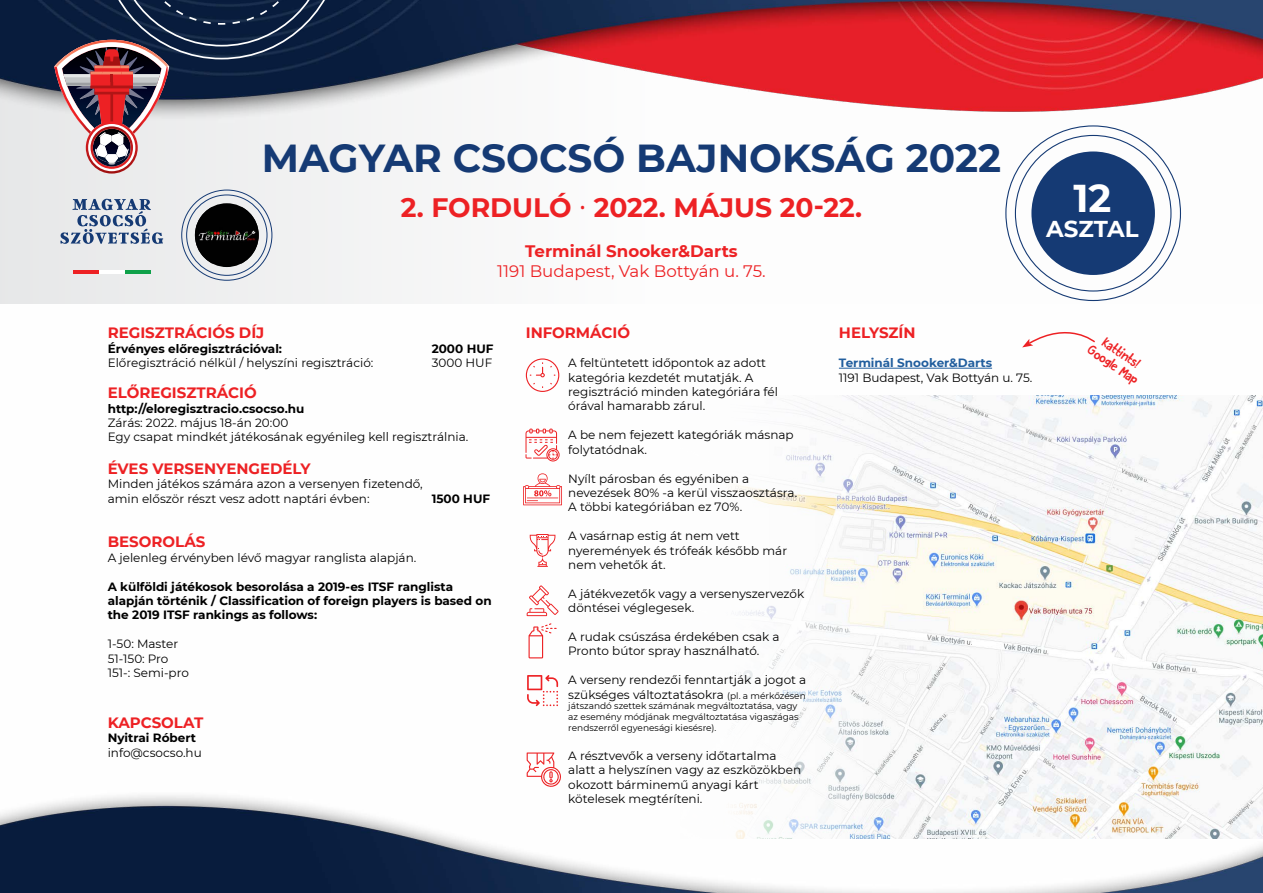
<style>
.page{position:relative;width:1263px;height:893px;background:#fff}
.page>*{position:absolute;margin:0;border:0;box-sizing:border-box;transform-origin:0 0}
.t1{font:700 39px "Montserrat";color:#153a74}
.t2{font:700 38.7px "Montserrat";color:#fff}
.t3{font:700 26.7px "Montserrat";color:#ed2124}
.t4{font:700 22.95px "Montserrat";color:#fff}
.t5{font:16.65px "Montserrat";color:#ed2124}
.t6{font:700 16.65px "Montserrat";color:#ed2124}
.t7{font:700 15px "Montserrat";color:#ed2124}
.t8{font:12.15px/14.5px "DK Butterfly Ball";color:#ed2124;text-align:center}
.t9{font:12px/14.4px "Montserrat";color:#000}
.t10{font:700 12px/14.4px "Montserrat";color:#000}
.t11{font:700 12px "Montserrat";color:#215e9e}
.t12{font:9px/10.8px "Montserrat";color:#000}
.s1{font-family:"Open Sans";font-weight:400}
.s2{font-size:9px}
</style>
<div class="page">
<img style="left:0;top:0;width:1263px;height:893px">
<svg style="left:60px;top:199px;width:103px;height:45px;background:#aeb9ca"></svg>
<hr style="left:73px;top:270px;width:26px;height:4px;background:#ed2124">
<hr style="left:99px;top:270px;width:26px;height:4px;background:#fff">
<hr style="left:125px;top:270px;width:26px;height:4px;background:#0fa14a">
<div style="left:1031px;top:151px;width:124px;height:124px;background:#153a74;border-radius:50%"></div>
<img style="left:681px;top:395px;width:582px;height:443px">
<svg style="left:54px;top:0;width:287px;height:174px"></svg>
<hr style="left:839px;top:368px;width:153px;height:1px;background:#215e9e">
<svg style="left:526px;top:358px;width:33px;height:34px"></svg>
<svg style="left:528px;top:623px;width:29px;height:35px"></svg>
<svg style="left:527px;top:585px;width:31px;height:31px"></svg>
<svg style="left:523px;top:473px;width:39px;height:32px"></svg>
<svg style="left:525px;top:429px;width:35px;height:32px"></svg>
<svg style="left:527px;top:675px;width:31px;height:31px"></svg>
<svg style="left:530px;top:534px;width:25px;height:33px"></svg>
<svg style="left:1022px;top:320px;width:74px;height:27px"></svg>
<div style="left:186px;top:195px;width:81px;height:81px;border:1px solid #153a74;border-radius:50%"></div>
<svg style="left:195px;top:203px;width:64px;height:64px"></svg>
<img style="left:195px;top:207px;width:64px;height:56px">
<svg style="left:527px;top:752px;width:34px;height:35px"></svg>
<h1 class="t1" style="left:262px;top:130px;width:741px">MAGYAR CSOCSÓ BAJNOKSÁG 2022</h1>
<h3 class="t3" style="left:401px;top:188px;width:463px">2. FORDULÓ <span class="s1">·</span> 2022. MÁJUS 20-22.</h3>
<h3 class="t6" style="left:525px;top:239px;width:214px">Terminál Snooker&amp;Darts</h3>
<h3 class="t5" style="left:497px;top:260px;width:270px">1191 Budapest, Vak Bottyán u. 75.</h3>
<h2 class="t2" style="left:1073px;top:171px;width:40px">12</h2>
<h3 class="t4" style="left:1046px;top:212px;width:94px">ASZTAL</h3>
<p class="t7" style="left:108px;top:322px;width:158px">REGISZTRÁCIÓS DÍJ</p>
<p class="t10" style="left:108px;top:341px;width:176px">Érvényes előregisztrációval:</p>
<p class="t10" style="left:432px;top:341px;width:63px">2000 HUF</p>
<p class="t9" style="left:108px;top:355px;width:267px">Előregisztráció nélkül / helyszíni regisztráció:</p>
<p class="t9" style="left:432px;top:355px;width:62px">3000 HUF</p>
<p class="t7" style="left:108px;top:382px;width:150px">ELŐREGISZTRÁCIÓ</p>
<p class="t10" style="left:108px;top:400px;width:198px">http://eloregisztracio.csocso.hu</p>
<p class="t9" style="left:108px;top:415px;width:362px">Zárás: 2022. május 18-án 20:00<br>Egy csapat mindkét játékosának egyénileg kell regisztrálnia.</p>
<p class="t7" style="left:108px;top:458px;width:204px">ÉVES VERSENYENGEDÉLY</p>
<p class="t9" style="left:108px;top:476px;width:317px">Minden játékos számára azon a versenyen fizetendő, amin először részt vesz adott naptári évben:</p>
<p class="t10" style="left:432px;top:490px;width:60px">1500 HUF</p>
<p class="t7" style="left:108px;top:531px;width:99px">BESOROLÁS</p>
<p class="t9" style="left:108px;top:550px;width:310px">A jelenleg érvényben lévő magyar ranglista alapján.</p>
<p class="t10" style="left:108px;top:579px;width:385px">A külföldi játékosok besorolása a 2019-es ITSF ranglista alapján történik / Classification of foreign players is based on the 2019 ITSF rankings as follows:</p>
<p class="t9" style="left:108px;top:636px;width:83px">1-50: Master<br>51-150: Pro<br>151-: Semi-pro</p>
<p class="t7" style="left:108px;top:712px;width:97px">KAPCSOLAT</p>
<p class="t10" style="left:108px;top:730px;width:90px">Nyitrai Róbert</p>
<p class="t9" style="left:108px;top:745px;width:96px">info@csocso.hu</p>
<p class="t7" style="left:526px;top:322px;width:106px">INFORMÁCIÓ</p>
<p class="t9" style="left:568px;top:355px;width:211px">A feltüntetett időpontok az adott kategória kezdetét mutatják. A regisztráció minden kategóriára fél órával hamarabb zárul.</p>
<p class="t9" style="left:568px;top:427px;width:227px">A be nem fejezett kategóriák másnap folytatódnak.</p>
<p class="t9" style="left:568px;top:471px;width:230px">Nyílt párosban és egyéniben a nevezések 80% -a kerül visszaosztásra.<br>A többi kategóriában ez 70%.</p>
<p class="t9" style="left:568px;top:528px;width:220px">A vasárnap estig át nem vett nyeremények és trófeák később már nem vehetők át.</p>
<p class="t9" style="left:568px;top:586px;width:238px">A játékvezetők vagy a versenyszervezők döntései véglegesek.</p>
<p class="t9" style="left:568px;top:629px;width:213px">A rudak csúszása érdekében csak a<br>Pronto bútor spray használható.</p>
<p class="t9" style="left:568px;top:672px;width:240px">A verseny rendezői fenntartják a jogot a szükséges változtatásokra <span class="s2">(pl. a mérkőzésen</span></p>
<p class="t12" style="left:568px;top:700px;width:232px">játszandó szettek számának megváltoztatása, vagy az esemény módjának megváltoztatása vigaszágas rendszerről egyenesági kiesésre).</p>
<p class="t9" style="left:568px;top:748px;width:234px">A résztvevők a verseny időtartalma alatt a helyszínen vagy az eszközökben okozott bárminemű anyagi kárt kötelesek megtéríteni.</p>
<p class="t7" style="left:839px;top:322px;width:78px">HELYSZÍN</p>
<p class="t11" style="left:839px;top:354px;width:155px">Terminál Snooker&amp;Darts</p>
<p class="t9" style="left:839px;top:370px;width:195px">1191 Budapest, Vak Bottyán u. 75.</p>
<p class="t8" style="left:1101px;top:330px;width:60px;rotate:34deg">Kattints!<br>Google Map</p>
</div>
